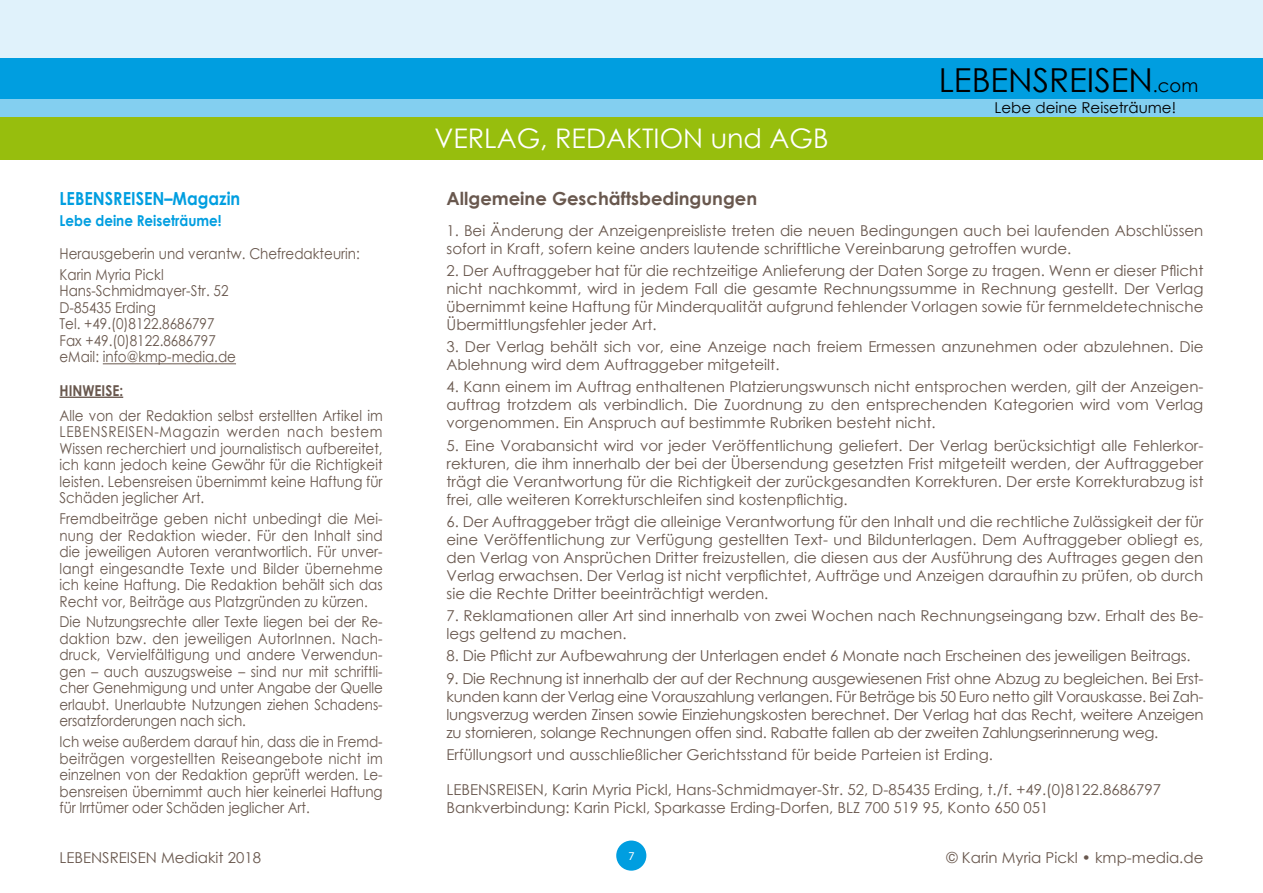
<style>
.page{position:relative;width:1263px;height:893px;background:#fff}
.page>*{position:absolute;margin:0;border:0;box-sizing:border-box;transform-origin:0 0}
.t1{font:33px "Century Gothic";color:#000}
.t2{font:27px "Century Gothic";color:#fff}
.t3{font:700 18px "Century Gothic";color:#69584e}
.t4{font:700 18px "Century Gothic";color:#009ee0;scale:.9 1}
.t5{font:15px/18px "Century Gothic";color:#69584e;text-align:justify}
.t6{font:15px/16.5px "Century Gothic";color:#69584e;text-align:justify;scale:.9 1}
.t7{font:700 15px "Century Gothic";color:#009ee0;scale:.9 1}
.t8{font:15px "Century Gothic";color:#000}
.t9{font:700 15px "Century Gothic";color:#69584e;scale:.9 1}
.s1{font-size:18px}
</style>
<div class="page">
<div style="left:616px;top:840px;width:30px;height:31px;background:#009ee0;border-radius:50%"></div>
<hr style="left:103px;top:363px;width:133px;height:1px;background:#69584e">
<hr style="left:60px;top:397px;width:63px;height:1px;background:#69584e">
<div style="left:0;top:117px;width:1263px;height:42px;background:#97be0d"></div>
<div style="left:0;top:0;width:1263px;height:72px;background:#e0f2fb"></div>
<div style="left:0;top:99px;width:1263px;height:18px;background:#83cff0"></div>
<div style="left:0;top:58px;width:1263px;height:41px;background:#009ee0"></div>
<h1 class="t1" style="left:939px;top:57px;width:261px">LEBENSREISEN<span class="s1">.com</span></h1>
<p class="t4" style="left:60px;top:185px;width:202px">LEBENSREISEN–Magazin</p>
<p class="t7" style="left:60px;top:209px;width:181px">Lebe deine Reiseträume!</p>
<p class="t6" style="left:60px;top:243px;width:335px;line-height:20.7px">Herausgeberin und verantw. Chefredakteurin:<br>Karin Myria Pickl</p>
<p class="t6" style="left:60px;top:282px;width:198px;text-align:left">Hans-Schmidmayer-Str. 52<br>D-85435 Erding<br>Tel. +49.(0)8122.8686797<br>Fax +49.(0)8122.8686797 eMail: info@kmp-media.de</p>
<p class="t9" style="left:60px;top:379px;width:72px">HINWEISE:</p>
<p class="t6" style="left:60px;top:407px;width:361px">Alle von der Redaktion selbst erstellten Artikel im LEBENSREISEN-Magazin werden nach bestem Wissen recherchiert und journalistisch aufbereitet, ich kann jedoch keine Gewähr für die Richtigkeit leisten. Lebensreisen übernimmt keine Haftung für Schäden jeglicher Art.</p>
<p class="t6" style="left:60px;top:510px;width:361px">Fremdbeiträge geben nicht unbedingt die Mei&shy;nung der Redaktion wieder. Für den Inhalt sind die jeweiligen Autoren verantwortlich. Für unver&shy;langt eingesandte Texte und Bilder übernehme ich keine Haftung. Die Redaktion behält sich das Recht vor, Beiträge aus Platzgründen zu kürzen.</p>
<p class="t6" style="left:60px;top:613px;width:361px">Die Nutzungsrechte aller Texte liegen bei der Re&shy;daktion bzw. den jeweiligen AutorInnen. Nach&shy;druck, Vervielfältigung und andere Verwendun&shy;gen – auch auszugsweise – sind nur mit schriftli&shy;cher Genehmigung und unter Angabe der Quelle erlaubt. Unerlaubte Nutzungen ziehen Schadens&shy;ersatzforderungen nach sich.</p>
<p class="t6" style="left:60px;top:733px;width:361px">Ich weise außerdem darauf hin, dass die in Fremd&shy;beiträgen vorgestellten Reiseangebote nicht im einzelnen von der Redaktion geprüft werden. Le&shy;bensreisen übernimmt auch hier keinerlei Haftung für Irrtümer oder Schäden jeglicher Art.</p>
<h2 class="t2" style="left:434px;top:120px;width:396px">VERLAG, REDAKTION und AGB</h2>
<p class="t8" style="left:994px;top:97px;width:183px">Lebe deine Reiseträume!</p>
<p class="t3" style="left:446px;top:185px;width:312px">Allgemeine Geschäftsbedingungen</p>
<p class="t5" style="left:446px;top:221px;width:758px">1. Bei Änderung der Anzeigenpreisliste treten die neuen Bedingungen auch bei laufenden Abschlüssen sofort in Kraft, sofern keine anders lautende schriftliche Vereinbarung getroffen wurde.</p>
<p class="t5" style="left:446px;top:261px;width:758px">2. Der Auftraggeber hat für die rechtzeitige Anlieferung der Daten Sorge zu tragen. Wenn er dieser Pflicht nicht nachkommt, wird in jedem Fall die gesamte Rechnungssumme in Rechnung gestellt. Der Verlag übernimmt keine Haftung für Minderqualität aufgrund fehlender Vorlagen sowie für fernmeldetechnische Übermittlungsfehler jeder Art.</p>
<p class="t5" style="left:446px;top:337px;width:758px">3. Der Verlag behält sich vor, eine Anzeige nach freiem Ermessen anzunehmen oder abzulehnen. Die<br>Ablehnung wird dem Auftraggeber mitgeteilt.</p>
<p class="t5" style="left:446px;top:378px;width:758px">4. Kann einem im Auftrag enthaltenen Platzierungswunsch nicht entsprochen werden, gilt der Anzeigen&shy;auftrag trotzdem als verbindlich. Die Zuordnung zu den entsprechenden Kategorien wird vom Verlag vorgenommen. Ein Anspruch auf bestimmte Rubriken besteht nicht.</p>
<p class="t5" style="left:446px;top:436px;width:758px">5. Eine Vorabansicht wird vor jeder Veröffentlichung geliefert. Der Verlag berücksichtigt alle Fehlerkor&shy;rekturen, die ihm innerhalb der bei der Übersendung gesetzten Frist mitgeteilt werden, der Auftraggeber trägt die Verantwortung für die Richtigkeit der zurückgesandten Korrekturen. Der erste Korrekturabzug ist frei, alle weiteren Korrekturschleifen sind kostenpflichtig.</p>
<p class="t5" style="left:446px;top:512px;width:758px">6. Der Auftraggeber trägt die alleinige Verantwortung für den Inhalt und die rechtliche Zulässigkeit der für eine Veröffentlichung zur Verfügung gestellten Text- und Bildunterlagen. Dem Auftraggeber obliegt es, den Verlag von Ansprüchen Dritter freizustellen, die diesen aus der Ausführung des Auftrages gegen den Verlag erwachsen. Der Verlag ist nicht verpflichtet, Aufträge und Anzeigen daraufhin zu prüfen, ob durch sie die Rechte Dritter beeinträchtigt werden.</p>
<p class="t5" style="left:446px;top:606px;width:758px">7. Reklamationen aller Art sind innerhalb von zwei Wochen nach Rechnungseingang bzw. Erhalt des Be&shy;legs geltend zu machen.</p>
<p class="t5" style="left:446px;top:647px;width:745px">8. Die Pflicht zur Aufbewahrung der Unterlagen endet 6 Monate nach Erscheinen des jeweiligen Beitrags.</p>
<p class="t5" style="left:446px;top:669px;width:758px">9. Die Rechnung ist innerhalb der auf der Rechnung ausgewiesenen Frist ohne Abzug zu begleichen. Bei Erst&shy;kunden kann der Verlag eine Vorauszahlung verlangen. Für Beträge bis 50 Euro netto gilt Vorauskasse. Bei Zah&shy;lungsverzug werden Zinsen sowie Einziehungskosten berechnet. Der Verlag hat das Recht, weitere Anzeigen zu stornieren, solange Rechnungen offen sind. Rabatte fallen ab der zweiten Zahlungserinnerung weg.</p>
<p class="t5" style="left:446px;top:745px;width:548px">Erfüllungsort und ausschließlicher Gerichtsstand für beide Parteien ist Erding.</p>
<p class="t5" style="left:446px;top:780px;width:716px">LEBENSREISEN, Karin Myria Pickl, Hans-Schmidmayer-Str. 52, D-85435 Erding, t./f. +49.(0)8122.8686797<br>Bankverbindung: Karin Pickl, Sparkasse Erding-Dorfen, BLZ 700 519 95, Konto 650 051</p>
<p class="t5" style="left:60px;top:849px;width:203px">LEBENSREISEN Mediakit 2018</p>
<p class="t5" style="left:946px;top:849px;width:258px">© Karin Myria Pickl • kmp-media.de</p>
</div>
